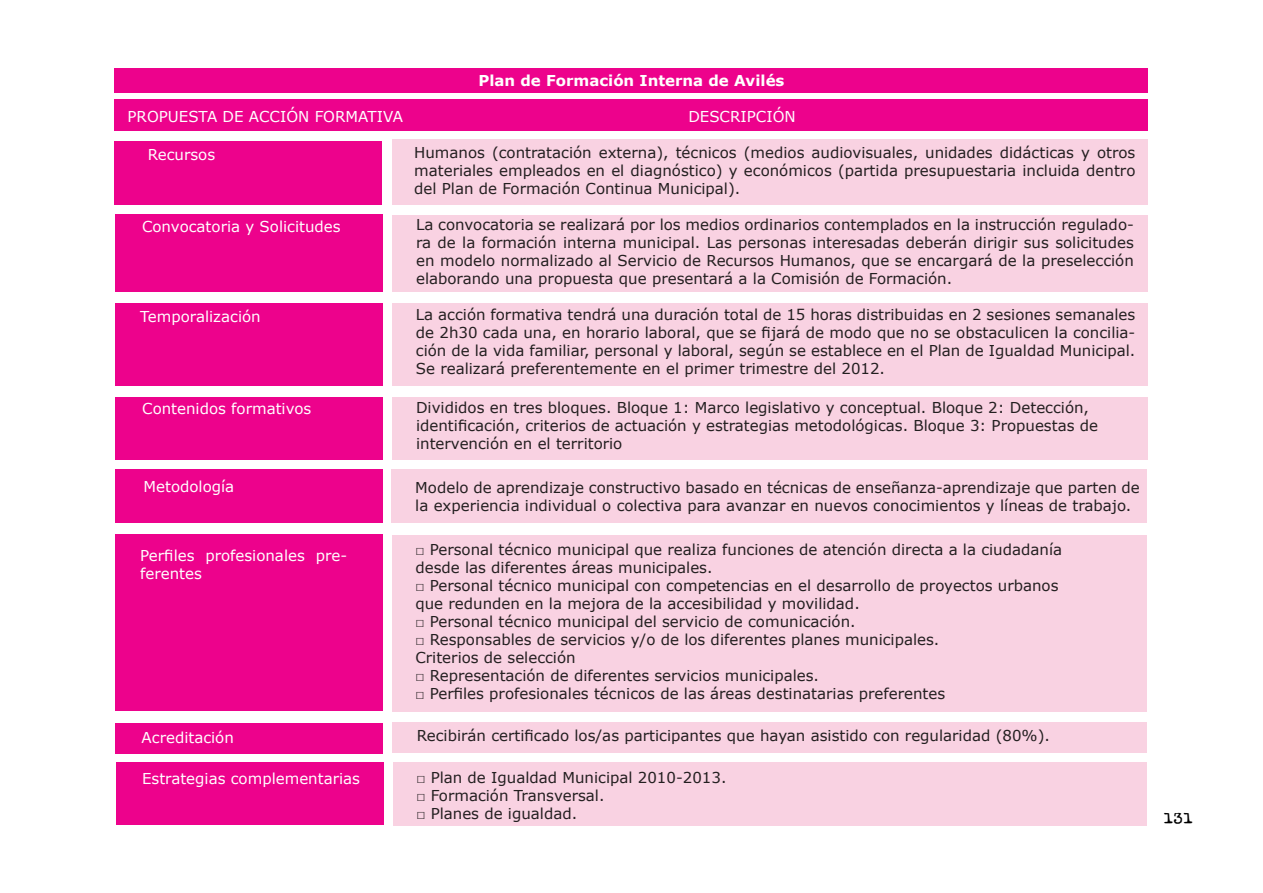
<style>
.page{position:relative;width:1263px;height:893px;background:#fff}
.page>*{position:absolute;margin:0;border:0;box-sizing:border-box;transform-origin:0 0}
.t1{font:700 18px "Ieicester";color:#000}
.t2{font:15px/18px "Verdana";color:#231f20}
.t3{font:15px/18px "Verdana";color:#fff}
.t4{font:700 15px "Verdana";color:#fff}
</style>
<div class="page">
<div style="left:114px;top:100px;width:1033px;height:31px;background:#ed028c"></div>
<div style="left:114px;top:141px;width:268px;height:64px;background:#ed028c"></div>
<div style="left:392px;top:140px;width:755px;height:65px;background:#f9d2e2"></div>
<div style="left:115px;top:214px;width:268px;height:78px;background:#ed028c"></div>
<div style="left:392px;top:215px;width:755px;height:77px;background:#f9d2e2"></div>
<div style="left:115px;top:303px;width:268px;height:82px;background:#ed028c"></div>
<div style="left:392px;top:303px;width:755px;height:82px;background:#f9d2e2"></div>
<div style="left:115px;top:397px;width:268px;height:63px;background:#ed028c"></div>
<div style="left:392px;top:397px;width:755px;height:63px;background:#f9d2e2"></div>
<div style="left:115px;top:470px;width:268px;height:53px;background:#ed028c"></div>
<div style="left:391px;top:469px;width:755px;height:54px;background:#f9d2e2"></div>
<div style="left:115px;top:534px;width:268px;height:177px;background:#ed028c"></div>
<div style="left:392px;top:535px;width:754px;height:176px;background:#f9d2e2"></div>
<div style="left:115px;top:723px;width:268px;height:31px;background:#ed028c"></div>
<div style="left:392px;top:722px;width:754px;height:31px;background:#f9d2e2"></div>
<div style="left:115px;top:68px;width:1033px;height:25px;background:#ed028c"></div>
<div style="left:116px;top:763px;width:268px;height:62px;background:#ed028c"></div>
<div style="left:393px;top:763px;width:754px;height:63px;background:#f9d2e2"></div>
<p class="t4" style="left:478px;top:70px;width:308px">Plan de Formación Interna de Avilés</p>
<p class="t3" style="left:128px;top:107px;width:277px">PROPUESTA DE ACCIÓN FORMATIVA</p>
<p class="t3" style="left:688px;top:107px;width:109px">DESCRIPCIÓN</p>
<p class="t3" style="left:148px;top:145px;width:69px">Recursos</p>
<p class="t2" style="left:414px;top:143px;width:723px;text-align:justify">Humanos (contratación externa), técnicos (medios audiovisuales, unidades didácticas y otros materiales empleados en el diagnóstico) y económicos (partida presupuestaria incluida dentro del Plan de Formación Continua Municipal).</p>
<p class="t3" style="left:142px;top:217px;width:200px">Convocatoria y Solicitudes</p>
<p class="t2" style="left:416px;top:215px;width:719px;text-align:justify">La convocatoria se realizará por los medios ordinarios contemplados en la instrucción regulado&shy;ra de la formación interna municipal. Las personas interesadas deberán dirigir sus solicitudes en modelo normalizado al Servicio de Recursos Humanos, que se encargará de la preselección elaborando una propuesta que presentará a la Comisión de Formación.</p>
<p class="t3" style="left:140px;top:307px;width:122px">Temporalización</p>
<p class="t2" style="left:416px;top:306px;width:721px;text-align:justify">La acción formativa tendrá una duración total de 15 horas distribuidas en 2 sesiones semanales de 2h30 cada una, en horario laboral, que se fijará de modo que no se obstaculicen la concilia&shy;ción de la vida familiar, personal y laboral, según se establece en el Plan de Igualdad Municipal.<br>Se realizará preferentemente en el primer trimestre del 2012.</p>
<p class="t3" style="left:142px;top:399px;width:171px">Contenidos formativos</p>
<p class="t2" style="left:416px;top:398px;width:683px">Divididos en tres bloques. Bloque 1: Marco legislativo y conceptual. Bloque 2: Detección, identificación, criterios de actuación y estrategias metodológicas. Bloque 3: Propuestas de intervención en el territorio</p>
<p class="t3" style="left:144px;top:477px;width:92px">Metodología</p>
<p class="t2" style="left:415px;top:478px;width:726px">Modelo de aprendizaje constructivo basado en técnicas de enseñanza-aprendizaje que parten de la experiencia individual o colectiva para avanzar en nuevos conocimientos y líneas de trabajo.</p>
<p class="t3" style="left:140px;top:547px;width:208px">Perfiles profesionales pre&shy;ferentes</p>
<p class="t2" style="left:415px;top:541px;width:648px">□ Personal técnico municipal que realiza funciones de atención directa a la ciudadanía desde las diferentes áreas municipales.</p>
<p class="t2" style="left:415px;top:577px;width:645px">□ Personal técnico municipal con competencias en el desarrollo de proyectos urbanos que redunden en la mejora de la accesibilidad y movilidad.</p>
<p class="t2" style="left:415px;top:613px;width:442px">□ Personal técnico municipal del servicio de comunicación.</p>
<p class="t2" style="left:415px;top:631px;width:525px">□ Responsables de servicios y/o de los diferentes planes municipales.<br>Criterios de selección</p>
<p class="t2" style="left:415px;top:667px;width:405px">□ Representación de diferentes servicios municipales.</p>
<p class="t2" style="left:415px;top:685px;width:531px">□ Perfiles profesionales técnicos de las áreas destinatarias preferentes</p>
<p class="t3" style="left:142px;top:728px;width:94px">Acreditación</p>
<p class="t2" style="left:417px;top:727px;width:635px">Recibirán certificado los/as participantes que hayan asistido con regularidad (80%).</p>
<p class="t3" style="left:142px;top:769px;width:219px">Estrategias complementarias</p>
<p class="t2" style="left:416px;top:768px;width:312px">□ Plan de Igualdad Municipal 2010-2013.</p>
<p class="t2" style="left:416px;top:786px;width:190px">□ Formación Transversal.</p>
<p class="t2" style="left:416px;top:804px;width:162px">□ Planes de igualdad.</p>
<p class="t1" style="left:1163px;top:808px;width:31px">131</p>
</div>
